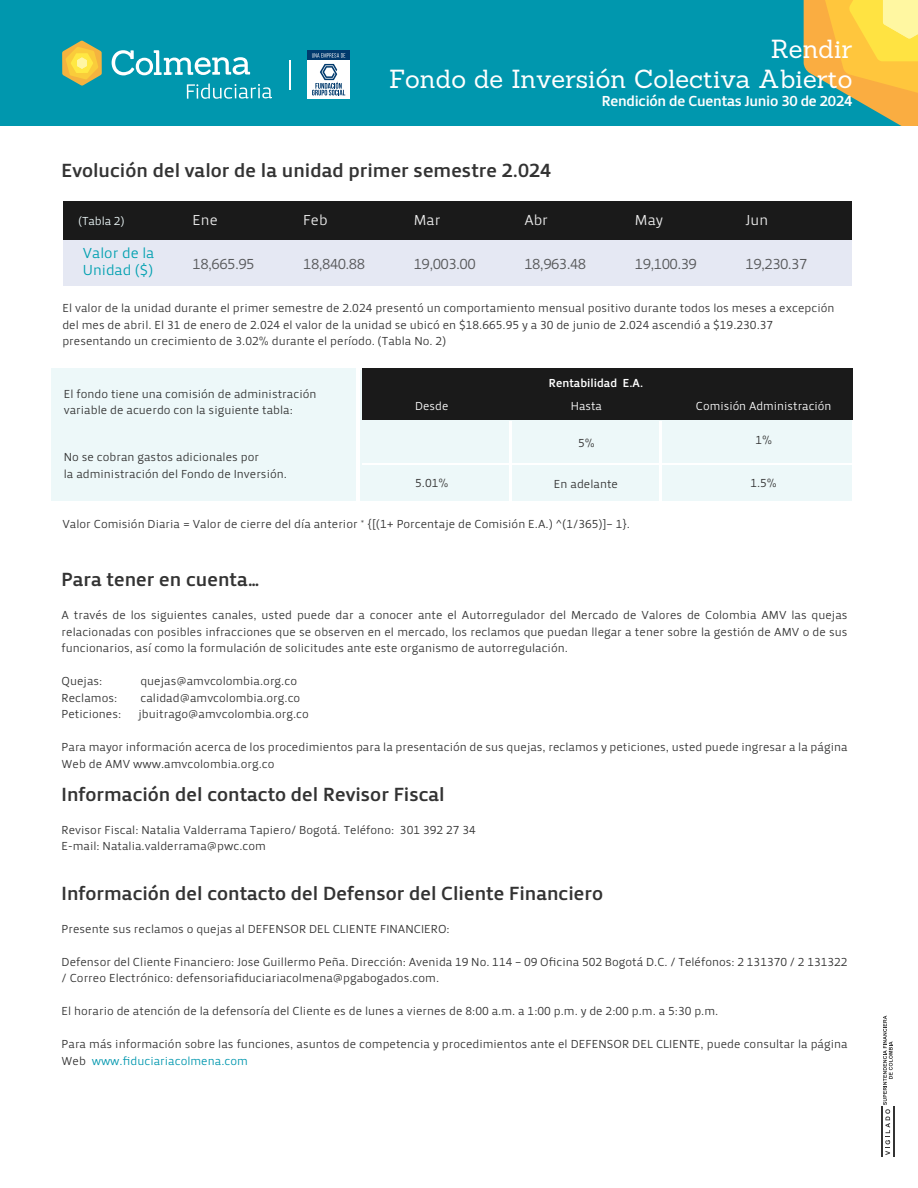
<style>
.page{position:relative;width:918px;height:1188px;background:#fff}
.page>*{position:absolute;margin:0;border:0;box-sizing:border-box;transform-origin:0 0}
.t1{font:25.5px/30.6px "Sanchez";color:#fff;text-align:right}
.t2{font:19.65px "Priva Three Pro";color:#333}
.t3{font:15px "Priva One Pro";letter-spacing:-.04em;color:#58595b}
.t4{font:15px "Priva Three Pro";letter-spacing:-.02em;color:#fff}
.t5{font:15px/17.2px "Priva One Pro";color:#00a0b0}
.t6{font:15px "Priva One Pro";color:#ededed}
.t7{font:12px/16.5px "Priva One Pro";color:#333}
.t8{font:12px "Priva One Pro";color:#fff}
.t9{font:12px "Priva Three Pro";color:#fff}
.t10{font:12px "Priva One Pro";letter-spacing:-.01em;color:#edf8f9}
.s1{color:#0097ae}
</style>
<div class="page">
<hr style="left:881px;top:1107px;width:2px;height:50px;background:#333">
<hr style="left:893px;top:1107px;width:1px;height:50px;background:#333">
<svg style="left:883px;top:1016px;width:10px;height:139px"></svg>
<div style="left:0;top:0;width:918px;height:126px;background:#0097ae"></div>
<svg style="left:804px;top:0;width:114px;height:126px"></svg>
<div style="left:307px;top:60px;width:43px;height:39px;background:#fff"></div>
<div style="left:307px;top:51px;width:43px;height:9px;background:#003a6d"></div>
<svg style="left:312px;top:53px;width:33px;height:5px"></svg>
<svg style="left:312px;top:64px;width:33px;height:31px"></svg>
<hr style="left:289px;top:60px;width:2px;height:30px;background:#fff">
<svg style="left:187px;top:83px;width:85px;height:16px"></svg>
<svg style="left:112px;top:50px;width:138px;height:25px"></svg>
<svg style="left:62px;top:41px;width:40px;height:45px"></svg>
<div style="left:51px;top:368px;width:305px;height:133px;background:#edf8f9"></div>
<div style="left:63px;top:239px;width:789px;height:46px;background:#e5e8f3"></div>
<div style="left:63px;top:201px;width:789px;height:38px;background:#1a1a1a"></div>
<div style="left:360px;top:370px;width:492px;height:131px;background:#edf8f9"></div>
<div style="left:362px;top:368px;width:491px;height:52px;background:#1a1a1a"></div>
<hr style="left:362px;top:463px;width:490px;height:2px;background:#fff">
<hr style="left:659px;top:422px;width:2px;height:82px;background:#fff">
<hr style="left:510px;top:422px;width:2px;height:82px;background:#fff">
<h1 class="t1" style="left:389px;top:33px;width:465px">Rendir<br>Fondo de Inversión Colectiva Abierto</h1>
<p class="t4" style="left:602px;top:92px;width:252px">Rendición de Cuentas Junio 30 de 2024</p>
<h2 class="t2" style="left:61px;top:158px;width:491px">Evolución del valor de la unidad primer semestre 2.024</h2>
<p class="t10" style="left:78px;top:213px;width:47px">(Tabla 2)</p>
<p class="t5" style="left:83px;top:244px;width:73px">Valor de la<br>Unidad ($)</p>
<p class="t6" style="left:193px;top:210px;width:27px">Ene</p>
<p class="t3" style="left:193px;top:254px;width:63px">18,665.95</p>
<p class="t6" style="left:303px;top:210px;width:26px">Feb</p>
<p class="t3" style="left:303px;top:254px;width:63px">18,840.88</p>
<p class="t6" style="left:414px;top:210px;width:28px">Mar</p>
<p class="t3" style="left:414px;top:254px;width:63px">19,003.00</p>
<p class="t6" style="left:524px;top:210px;width:25px">Abr</p>
<p class="t3" style="left:524px;top:254px;width:63px">18,963.48</p>
<p class="t6" style="left:635px;top:210px;width:30px">May</p>
<p class="t3" style="left:635px;top:254px;width:63px">19,100.39</p>
<p class="t6" style="left:746px;top:210px;width:24px">Jun</p>
<p class="t3" style="left:746px;top:254px;width:63px">19,230.37</p>
<p class="t7" style="left:62px;top:300px;width:774px">El valor de la unidad durante el primer semestre de 2.024 presentó un comportamiento mensual positivo durante todos los meses a excepción del mes de abril. El 31 de enero de 2.024 el valor de la unidad se ubicó en $18.665.95 y a 30 de junio de 2.024 ascendió a $19.230.37 presentando un crecimiento de 3.02% durante el período. (Tabla No. 2)</p>
<p class="t7" style="left:64px;top:386px;width:254px">El fondo tiene una comisión de administración variable de acuerdo con la siguiente tabla:</p>
<p class="t7" style="left:64px;top:449px;width:225px">No se cobran gastos adicionales por<br>la administración del Fondo de Inversión.</p>
<p class="t9" style="left:549px;top:375px;width:96px">Rentabilidad E.A.</p>
<p class="t8" style="left:415px;top:398px;width:35px">Desde</p>
<p class="t8" style="left:571px;top:398px;width:33px">Hasta</p>
<p class="t8" style="left:696px;top:398px;width:137px">Comisión Administración</p>
<p class="t7" style="left:578px;top:434px;width:18px">5%</p>
<p class="t7" style="left:755px;top:432px;width:18px">1%</p>
<p class="t7" style="left:415px;top:475px;width:35px">5.01%</p>
<p class="t7" style="left:554px;top:476px;width:66px">En adelante</p>
<p class="t7" style="left:750px;top:475px;width:28px">1.5%</p>
<p class="t7" style="left:62px;top:516px;width:569px">Valor Comisión Diaria = Valor de cierre del día anterior * {[(1+ Porcentaje de Comisión E.A.) ^(1/365)]– 1}.</p>
<h2 class="t2" style="left:62px;top:567px;width:200px">Para tener en cuenta…</h2>
<p class="t7" style="left:62px;top:607px;width:788px;text-align:justify">A través de los siguientes canales, usted puede dar a conocer ante el Autorregulador del Mercado de Valores de Colombia AMV las quejas relacionadas con posibles infracciones que se observen en el mercado, los reclamos que puedan llegar a tener sobre la gestión de AMV o de sus funcionarios, así como la formulación de solicitudes ante este organismo de autorregulación.</p>
<p class="t7" style="left:62px;top:673px;width:42px">Quejas:</p>
<p class="t7" style="left:140px;top:673px;width:158px">quejas@amvcolombia.org.co</p>
<p class="t7" style="left:62px;top:689px;width:57px">Reclamos:</p>
<p class="t7" style="left:140px;top:689px;width:161px">calidad@amvcolombia.org.co</p>
<p class="t7" style="left:62px;top:706px;width:61px">Peticiones:</p>
<p class="t7" style="left:139px;top:706px;width:172px">jbuitrago@amvcolombia.org.co</p>
<p class="t7" style="left:62px;top:739px;width:788px">Para mayor información acerca de los procedimientos para la presentación de sus quejas, reclamos y peticiones, usted puede ingresar a la página<br>Web de AMV www.amvcolombia.org.co</p>
<h2 class="t2" style="left:62px;top:782px;width:385px">Información del contacto del Revisor Fiscal</h2>
<p class="t7" style="left:62px;top:821px;width:416px">Revisor Fiscal: Natalia Valderrama Tapiero/ Bogotá. Teléfono: 301 392 27 34<br>E-mail: Natalia.valderrama@pwc.com</p>
<h2 class="t2" style="left:62px;top:881px;width:543px">Información del contacto del Defensor del Cliente Financiero</h2>
<p class="t7" style="left:62px;top:920px;width:390px">Presente sus reclamos o quejas al DEFENSOR DEL CLIENTE FINANCIERO:</p>
<p class="t7" style="left:62px;top:953px;width:788px">Defensor del Cliente Financiero: Jose Guillermo Peña. Dirección: Avenida 19 No. 114 – 09 Oficina 502 Bogotá D.C. / Teléfonos: 2 131370 / 2 131322 / Correo Electrónico: defensoriafiduciariacolmena@pgabogados.com.</p>
<p class="t7" style="left:62px;top:1003px;width:658px">El horario de atención de la defensoría del Cliente es de lunes a viernes de 8:00 a.m. a 1:00 p.m. y de 2:00 p.m. a 5:30 p.m.</p>
<p class="t7" style="left:62px;top:1036px;width:788px">Para más información sobre las funciones, asuntos de competencia y procedimientos ante el DEFENSOR DEL CLIENTE, puede consultar la página<br>Web <span class="s1">www.fiduciariacolmena.com</span></p>
</div>
